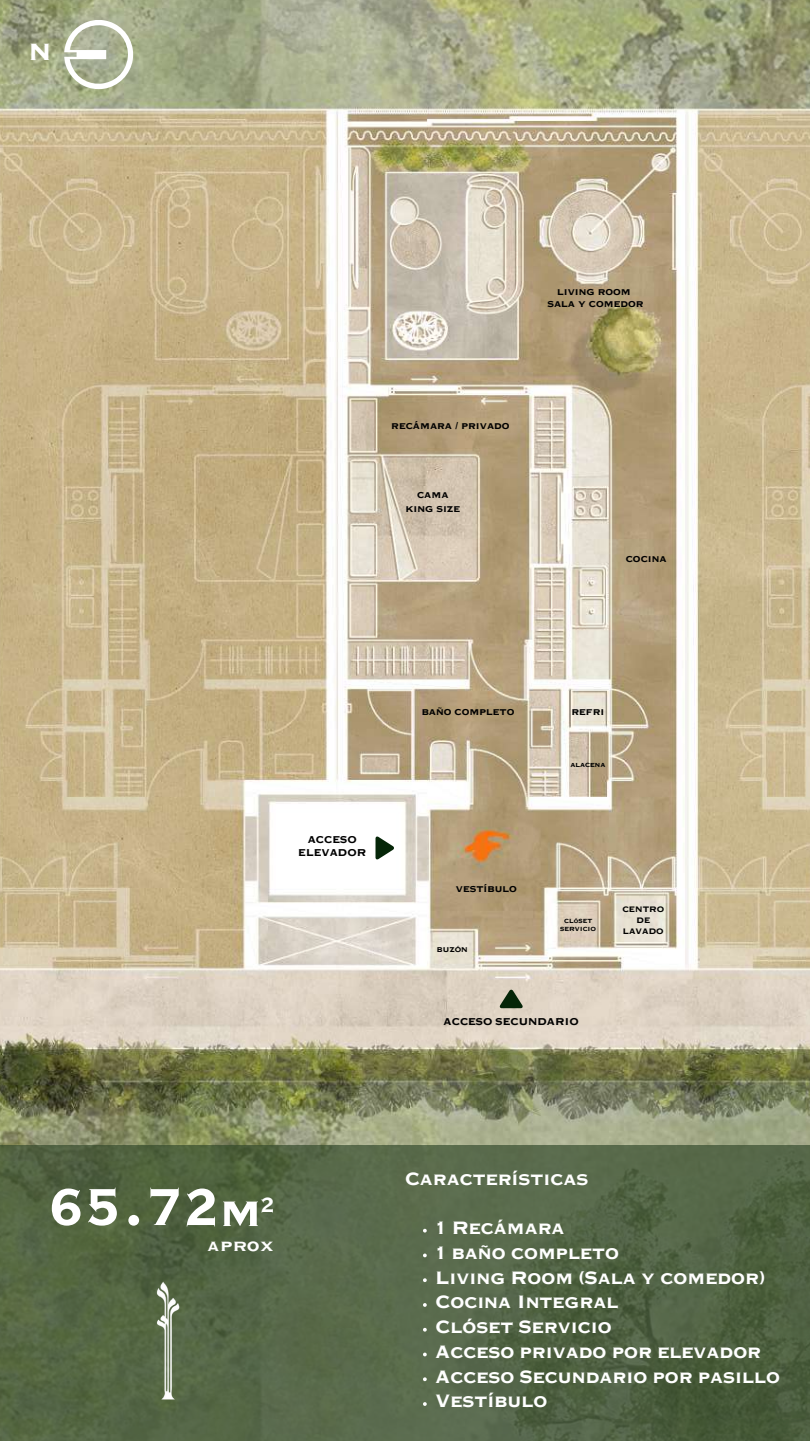
<style>
.page{position:relative;width:810px;height:1441px;background:#fff}
.page>*{position:absolute;margin:0;border:0;box-sizing:border-box;transform-origin:0 0}
.t1{font:700 52.7px "Plate Gt One Three MT Std";color:#fff}
.t2{font:700 33.5px "Plate Gt One Three MT Std";color:#fff}
.t3{font:700 25.8px "Plate GT Four MT Std";color:#fff}
.t4{font:700 18px/24.8px "Plate Gt One Two MT Std";color:#fff}
.t5{font:700 10px/13.5px "Plate Gt One Two MT Std";color:#000;text-align:center}
.t6{font:700 8px/10.7px "Plate Gt One Two MT Std";color:#000;text-align:center}
.t7{font:700 7px "Plate Gt One Two MT Std";color:#000}
.t8{font:700 6px/8px "Plate Gt One Two MT Std";color:#000;text-align:center}
.s1{font-family:"Plate Gt Three Four MT Std";font-size:51px}
</style>
<div class="page">
<img style="left:0;top:0;width:810px;height:1145px">
<svg style="left:0;top:1145px;width:810px;height:295px;background:#536545"></svg>
<img style="left:104px;top:1279px;width:123px;height:122px">
<svg style="left:64px;top:20px;width:69px;height:69px"></svg>
<svg style="left:375px;top:836px;width:19px;height:23px"></svg>
<svg style="left:500px;top:989px;width:23px;height:19px"></svg>
<svg style="left:423px;top:1228px;width:4px;height:4px"></svg>
<svg style="left:423px;top:1253px;width:4px;height:3px"></svg>
<svg style="left:423px;top:1277px;width:4px;height:4px"></svg>
<svg style="left:423px;top:1302px;width:4px;height:4px"></svg>
<svg style="left:423px;top:1327px;width:4px;height:4px"></svg>
<svg style="left:423px;top:1352px;width:4px;height:3px"></svg>
<svg style="left:423px;top:1376px;width:4px;height:4px"></svg>
<svg style="left:423px;top:1401px;width:4px;height:4px"></svg>
<h2 class="t2" style="left:29px;top:37px;width:24px">n</h2>
<p class="t5" style="left:557px;top:286px;width:75px">living room</p>
<p class="t5" style="left:547px;top:298px;width:98px">sala y comedor</p>
<p class="t5" style="left:391px;top:420px;width:120px">recámara / privado</p>
<p class="t5" style="left:405px;top:489px;width:56px">cama king size</p>
<p class="t5" style="left:626px;top:553px;width:42px">cocina</p>
<p class="t5" style="left:298px;top:834px;width:69px">ACCESO<br>ELEVADOR</p>
<p class="t5" style="left:422px;top:705px;width:94px">baño completo</p>
<p class="t5" style="left:572px;top:705px;width:34px">refri</p>
<p class="t7" style="left:570px;top:762px;width:36px">alacena</p>
<p class="t5" style="left:456px;top:882px;width:62px">vestíbulo</p>
<p class="t7" style="left:437px;top:946px;width:32px">BUZÓN</p>
<p class="t8" style="left:560px;top:917px;width:38px">CLóSET<br>SERVICIO</p>
<p class="t5" style="left:444px;top:1016px;width:137px">ACCESO SECUNDARIO</p>
<p class="t6" style="left:622px;top:905px;width:43px">CENTRO<br>DE<br>LAVADO</p>
<h1 class="t1" style="left:50px;top:1188px;width:225px">65.72<span class="s1">M</span><sup>2</sup></h1>
<h3 class="t3" style="left:207px;top:1233px;width:69px">APROX</h3>
<p class="t4" style="left:405px;top:1168px;width:185px">Características</p>
<p class="t4" style="left:436px;top:1217px;width:346px">1 Recámara<br>1 baño completo<br>Living Room (Sala y comedor)<br>Cocina Integral<br>Clóset Servicio<br>Acceso privado por elevador<br>Acceso Secundario por pasillo<br>Vestíbulo</p>
</div>
